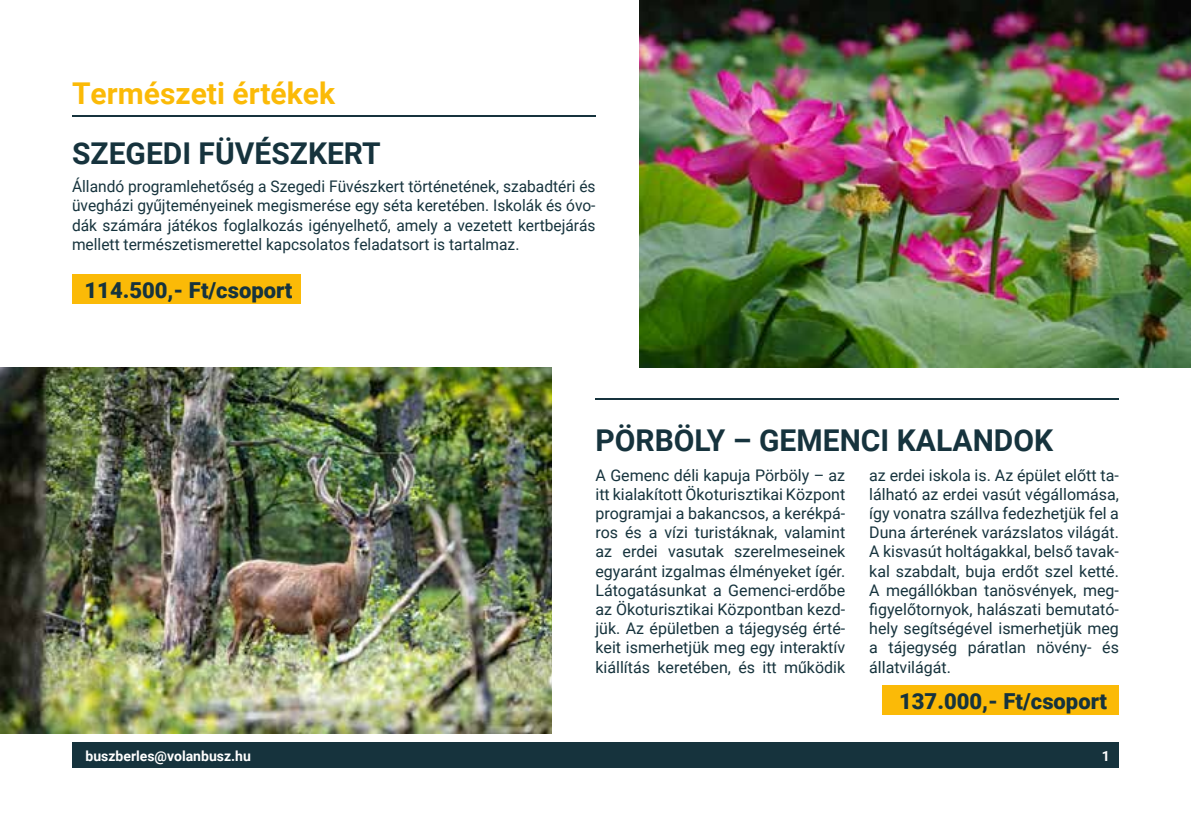
<style>
.page{position:relative;width:1191px;height:840px;background:#fff}
.page>*{position:absolute;margin:0;border:0;box-sizing:border-box;transform-origin:0 0}
.t1{font:700 30px "Roboto";color:#16333d}
.t2{font:700 30px "Roboto";color:#fbba07}
.t3{font:900 22px "Roboto";color:#16333d}
.t4{font:16px/19.2px "Roboto";color:#16333d;text-align:justify}
.t5{font:700 14px "Roboto";color:#fff}
</style>
<div class="page">
<div style="left:72px;top:742px;width:1047px;height:25px;background:#16333d"></div>
<hr style="left:595px;top:398px;width:524px;height:2px;background:#16333d">
<hr style="left:72px;top:115px;width:523px;height:1px;background:#16333d">
<div style="left:72px;top:274px;width:228px;height:30px;background:#fbba07"></div>
<div style="left:883px;top:685px;width:236px;height:29px;background:#fbba07"></div>
<img style="left:639px;top:0;width:552px;height:367px">
<img style="left:0;top:367px;width:551px;height:366px">
<h1 class="t2" style="left:72px;top:72px;width:264px">Természeti értékek</h1>
<h1 class="t1" style="left:72px;top:132px;width:310px">SZEGEDI FÜVÉSZKERT</h1>
<p class="t4" style="left:72px;top:176px;width:525px">Állandó programlehetőség a Szegedi Füvészkert történetének, szabadtéri és üvegházi gyűjteményeinek megismerése egy séta keretében. Iskolák és óvo&shy;dák számára játékos foglalkozás igényelhető, amely a vezetett kertbejárás mellett természetismerettel kapcsolatos feladatsort is tartalmaz.</p>
<h2 class="t3" style="left:85px;top:274px;width:209px">114.500,- Ft/csoport</h2>
<h1 class="t1" style="left:595px;top:419px;width:459px">PÖRBÖLY – GEMENCI KALANDOK</h1>
<p class="t4" style="left:595px;top:464px;width:251px">A Gemenc déli kapuja Pörböly – az itt kialakított Ökoturisztikai Központ programjai a bakancsos, a kerékpá&shy;ros és a vízi turistáknak, valamint az erdei vasutak szerelmeseinek egyaránt izgalmas élményeket ígér.<br>Látogatásunkat a Gemenci-erdőbe az Ökoturisztikai Központban kezd&shy;jük. Az épületben a tájegység érté&shy;keit ismerhetjük meg egy interaktív kiállítás keretében, és itt működik</p>
<p class="t4" style="left:869px;top:464px;width:251px">az erdei iskola is. Az épület előtt ta&shy;lálható az erdei vasút végállomása, így vonatra szállva fedezhetjük fel a Duna árterének varázslatos világát.<br>A kisvasút holtágakkal, belső tavak&shy;kal szabdalt, buja erdőt szel ketté.<br>A megállókban tanösvények, meg&shy;figyelőtornyok, halászati bemutató&shy;hely segítségével ismerhetjük meg a tájegység páratlan növény- és állatvilágát.</p>
<h2 class="t3" style="left:899px;top:685px;width:209px">137.000,- Ft/csoport</h2>
<p class="t5" style="left:86px;top:746px;width:167px">buszberles@volanbusz.hu</p>
<p class="t5" style="left:1101px;top:746px;width:10px">1</p>
</div>
